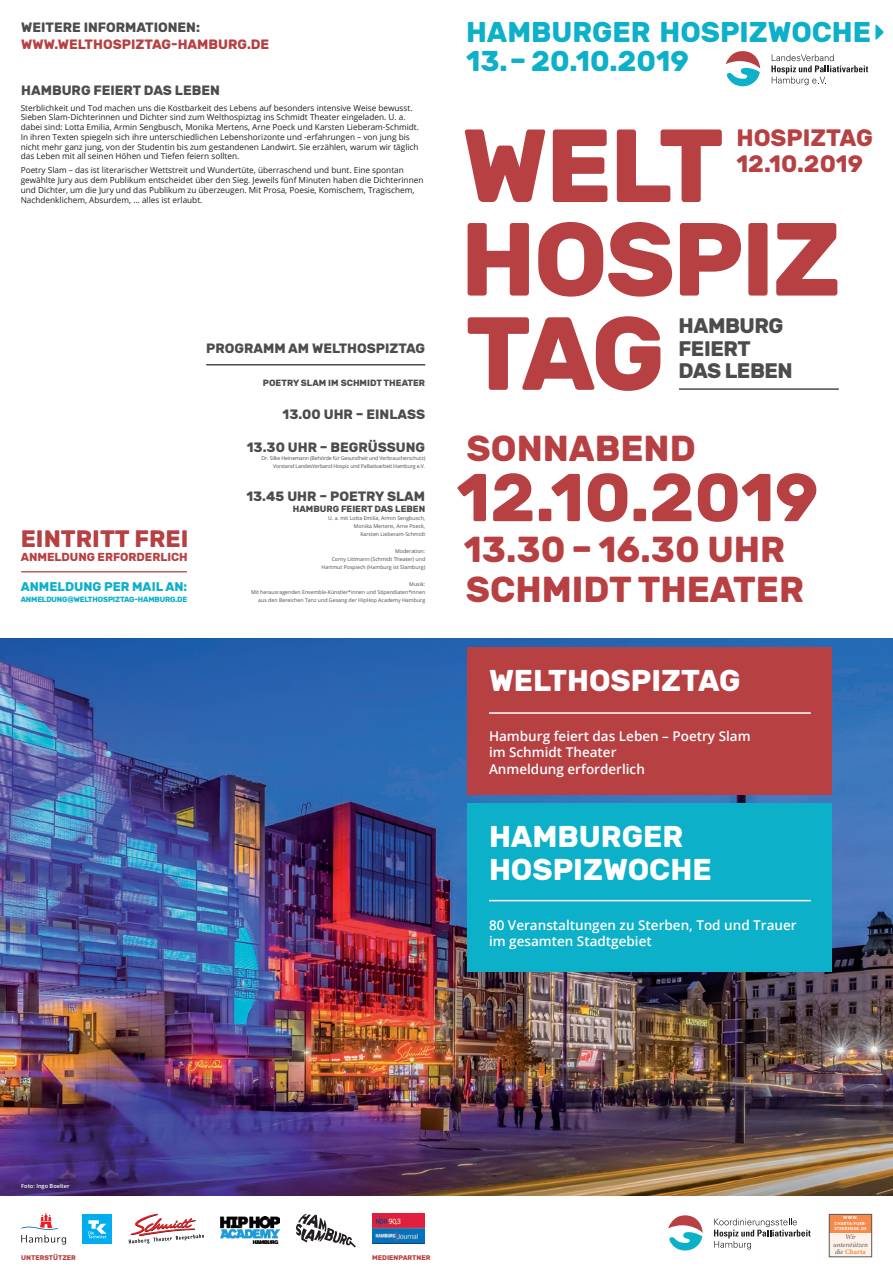
<style>
.page{position:relative;width:893px;height:1276px;background:#fff}
.page>*{position:absolute;margin:0;border:0;box-sizing:border-box;transform-origin:0 0}
.t1{font:700 103.57px "Rubik";letter-spacing:-.025em;color:#b74043}
.t2{font:700 67.5px "Rubik";color:#b74043}
.t3{font:700 36px/40.5px "Rubik";color:#b74043}
.t4{font:700 30px "Rubik";color:#fff}
.t5{font:700 28.5px "Rubik";color:#0cb0c9}
.t6{font:700 23.7px "Rubik";color:#b74043}
.t7{font:700 23.62px "Rubik";color:#b74043}
.t8{font:700 21px/22.5px "Rubik";letter-spacing:-.025em;color:#4b4c4d}
.t9{font:600 13.5px/16.5px "Open Sans";color:#fff}
.t10{font:700 13.5px "Rubik";color:#4b4c4d}
.t11{font:700 13.5px "Rubik";color:#b74043}
.HHPalliativ___Termin{font:700 12.6px "Rubik";color:#0cb0c9}
.t12{font:700 11.55px "Rubik";color:#b74043}
.t13{font:700 9px "Rubik";color:#4b4c4d}
.HHPalliativ___Termin-2{font:8.25px/9.8px "Open Sans";color:#231f20}
.HHPalliativ___Termin-3{font:700 7.5px "Rubik";letter-spacing:-.02em;color:#0cb0c9}
.t14{font:italic 7.12px/7.5px "Minion Pro";letter-spacing:-.01em;color:#57585a;text-align:center}
.t15{font:700 6.75px "Rubik";color:#b74043}
.HHPalliativ___Termin-4{font:600 5.62px "Open Sans";color:#fff}
.t16{font:5.25px/8.2px "Open Sans";color:#4b4c4d;text-align:right}
.t17{font:5.25px "Open Sans";letter-spacing:-.025em;color:#4b4c4d}
.t18{font:700 4.5px/5.2px "The Sans";letter-spacing:.065em;color:#fff;text-align:center}
.s1{font-weight:700;font-style:normal;color:#f68a4c}
</style>
<div class="page">
<img style="left:0;top:638px;width:893px;height:557px">
<div style="left:468px;top:647px;width:364px;height:148px;background:#b74043"></div>
<div style="left:468px;top:803px;width:364px;height:168px;background:#0cb0c9"></div>
<hr style="left:489px;top:712px;width:322px;height:2px;background:#fff">
<hr style="left:489px;top:900px;width:322px;height:1px;background:#fff">
<hr style="left:679px;top:388px;width:160px;height:2px;background:#4b4c4d">
<hr style="left:206px;top:364px;width:219px;height:1px;background:#4b4c4d">
<svg style="left:726px;top:51px;width:34px;height:35px"></svg>
<svg style="left:771px;top:54px;width:97px;height:31px"></svg>
<svg style="left:668px;top:1215px;width:35px;height:35px"></svg>
<svg style="left:714px;top:1218px;width:97px;height:31px"></svg>
<svg style="left:875px;top:25px;width:8px;height:15px"></svg>
<img style="left:372px;top:1214px;width:53px;height:29px">
<svg style="left:21px;top:1213px;width:45px;height:31px"></svg>
<div style="left:82px;top:1214px;width:30px;height:30px;background:#00aeef"></div>
<svg style="left:88px;top:1220px;width:19px;height:18px"></svg>
<hr style="left:21px;top:571px;width:166px;height:1px;background:#c05d56">
<svg style="left:129px;top:1213px;width:75px;height:30px"></svg>
<img style="left:220px;top:1216px;width:60px;height:27px">
<div style="left:829px;top:1214px;width:43px;height:42px;background:#fef1e7"></div>
<div style="left:829px;top:1214px;width:43px;height:18px;background:#f68a4c"></div>
<div style="left:829px;top:1214px;width:43px;height:42px;border:1px solid #57585a"></div>
<svg style="left:296px;top:1213px;width:60px;height:34px"></svg>
<p class="t10" style="left:21px;top:20px;width:180px">WEITERE INFORMATIONEN:</p>
<p class="t11" style="left:21px;top:36px;width:250px">WWW.WELTHOSPIZTAG-HAMBURG.DE</p>
<p class="t10" style="left:21px;top:82px;width:200px">HAMBURG FEIERT DAS LEBEN</p>
<p class="HHPalliativ___Termin-2" style="left:21px;top:102px;width:400px">Sterblichkeit und Tod machen uns die Kostbarkeit des Lebens auf besonders intensive Weise bewusst.<br>Sieben Slam-Dichterinnen und Dichter sind zum Welthospiztag ins Schmidt Theater eingeladen. U. a. dabei sind: Lotta Emilia, Armin Sengbusch, Monika Mertens, Arne Poeck und Karsten Lieberam-Schmidt.<br>In ihren Texten spiegeln sich ihre unterschiedlichen Lebenshorizonte und -erfahrungen – von jung bis nicht mehr ganz jung, von der Studentin bis zum gestandenen Landwirt. Sie erzählen, warum wir täglich das Leben mit all seinen Höhen und Tiefen feiern sollten.</p>
<p class="HHPalliativ___Termin-2" style="left:21px;top:165px;width:404px">Poetry Slam – das ist literarischer Wettstreit und Wundertüte, überraschend und bunt. Eine spontan gewählte Jury aus dem Publikum entscheidet über den Sieg. Jeweils fünf Minuten haben die Dichterinnen und Dichter, um die Jury und das Publikum zu überzeugen. Mit Prosa, Poesie, Komischem, Tragischem, Nachdenklichem, Absurdem, … alles ist erlaubt.</p>
<p class="t10" style="left:206px;top:340px;width:220px">PROGRAMM AM WELTHOSPIZTAG</p>
<p class="t6" style="left:21px;top:524px;width:169px">EINTRITT FREI</p>
<p class="t12" style="left:21px;top:550px;width:169px">ANMELDUNG ERFORDERLICH</p>
<p class="HHPalliativ___Termin" style="left:21px;top:579px;width:168px">ANMELDUNG PER MAIL AN:</p>
<p class="HHPalliativ___Termin-3" style="left:21px;top:595px;width:168px">ANMELDUNG@WELTHOSPIZTAG-HAMBURG.DE</p>
<p class="t13" style="left:263px;top:377px;width:164px">POETRY SLAM IM SCHMIDT THEATER</p>
<p class="t10" style="left:283px;top:406px;width:144px">13.00 UHR – EINLASS</p>
<p class="t10" style="left:247px;top:439px;width:180px">13.30 UHR – BEGRÜSSUNG</p>
<p class="t17" style="left:261px;top:454px;width:165px">Dr. Silke Heinemann (Behörde für Gesundheit und Verbraucherschutz)</p>
<p class="t17" style="left:273px;top:462px;width:154px">Vorstand LandesVerband Hospiz und Palliativarbeit Hamburg e.V.</p>
<p class="t10" style="left:246px;top:488px;width:180px">13.45 UHR – POETRY SLAM</p>
<p class="t13" style="left:293px;top:503px;width:134px">HAMBURG FEIERT DAS LEBEN</p>
<p class="t16" style="left:328px;top:513px;width:99px">U. a. mit Lotta Emilia, Armin Sengbusch,<br>Monika Mertens, Arne Poeck,<br>Karsten Lieberam-Schmidt</p>
<p class="t16" style="left:322px;top:546px;width:105px">Moderation:<br>Corny Littmann (Schmidt Theater) und<br>Hartmut Pospiech (Hamburg ist Slamburg)</p>
<p class="t16" style="left:251px;top:579px;width:176px">Musik:<br>Mit herausragenden Ensemble-Künstler*innen und Stipendiaten*innen aus den Bereichen Tanz und Gesang der HipHop Academy Hamburg</p>
<p class="t5" style="left:466px;top:15px;width:406px">HAMBURGER HOSPIZWOCHE</p>
<p class="t5" style="left:466px;top:44px;width:224px">13.– 20.10.2019</p>
<p class="t1" style="left:462px;top:105px;width:263px">WELT</p>
<p class="t7" style="left:736px;top:124px;width:138px">HOSPIZTAG</p>
<p class="t7" style="left:736px;top:150px;width:128px">12.10.2019</p>
<p class="t1" style="left:460px;top:199px;width:383px">HOSPIZ</p>
<p class="t1" style="left:466px;top:293px;width:201px">TAG</p>
<p class="t8" style="left:678px;top:315px;width:106px">HAMBURG<br>FEIERT</p>
<p class="t8" style="left:678px;top:360px;width:116px">DAS LEBEN</p>
<p class="t3" style="left:467px;top:429px;width:231px">SONNABEND</p>
<p class="t2" style="left:456px;top:458px;width:364px">12.10.2019</p>
<p class="t3" style="left:464px;top:530px;width:342px">13.30 – 16.30 UHR<br>SCHMIDT THEATER</p>
<p class="t4" style="left:489px;top:663px;width:253px">WELTHOSPIZTAG</p>
<p class="t9" style="left:489px;top:727px;width:263px">Hamburg feiert das Leben – Poetry Slam im Schmidt Theater<br>Anmeldung erforderlich</p>
<p class="t4" style="left:489px;top:818px;width:196px">HAMBURGER</p>
<p class="t4" style="left:489px;top:852px;width:224px">HOSPIZWOCHE</p>
<p class="t9" style="left:489px;top:916px;width:309px">80 Veranstaltungen zu Sterben, Tod und Trauer im gesamten Stadtgebiet</p>
<p class="HHPalliativ___Termin-4" style="left:21px;top:1181px;width:50px">Foto: Ingo Boelter</p>
<p class="t15" style="left:21px;top:1253px;width:56px">UNTERSTÜTZER</p>
<p class="t15" style="left:372px;top:1253px;width:60px">MEDIENPARTNER</p>
<p class="t18" style="left:834px;top:1215px;width:34px">WWW.<br>CHARTA-FUER-<br>STERBENDE.DE</p>
<p class="t14" style="left:833px;top:1233px;width:36px">Wir unterstützen die <span class="s1">Charta</span></p>
</div>
